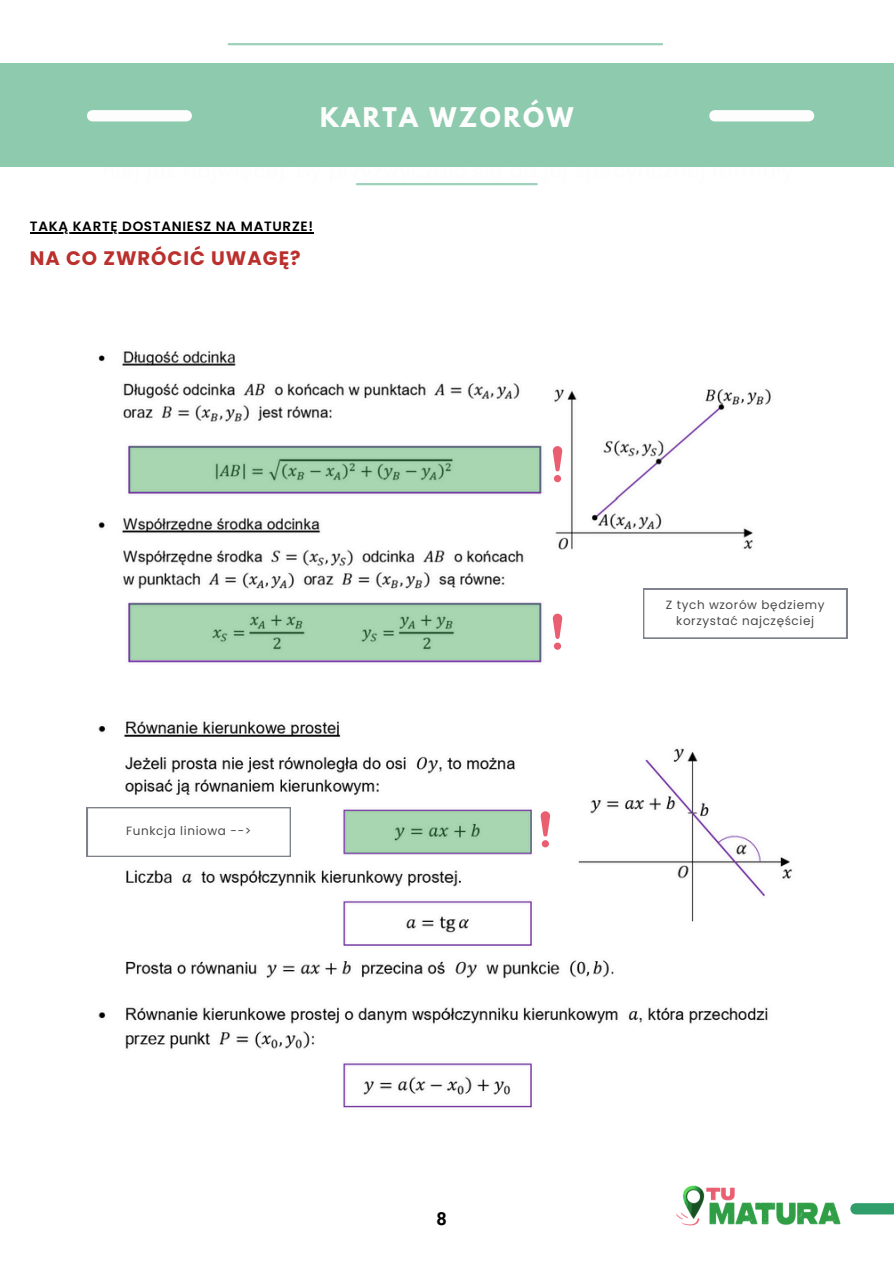
<style>
.page{position:relative;width:894px;height:1264px;background:#fff}
.page>*{position:absolute;margin:0;border:0;box-sizing:border-box;transform-origin:0 0}
.t1{font:700 24px "League Spartan";letter-spacing:.105em;color:#fdfdfd}
.t2{font:700 19.5px "Poppins";letter-spacing:.05em;color:#ba302d}
.t3{font:700 18px "Roboto";color:#000}
.t4{font:600 13.5px "Poppins";letter-spacing:.05em;color:#000}
.t5{font:12px/15.8px "Poppins";letter-spacing:.05em;color:#000;text-align:center}
</style>
<div class="page">
<div style="left:0;top:63px;width:893px;height:103px;background:#8dcaae"></div>
<svg style="left:87px;top:110px;width:105px;height:11px"></svg>
<svg style="left:709px;top:110px;width:105px;height:11px"></svg>
<hr style="left:357px;top:183px;width:179px;height:2px;background:#8dcaae">
<hr style="left:228px;top:43px;width:434px;height:2px;background:#8dcaae">
<img style="left:676px;top:1185px;width:165px;height:41px">
<svg style="left:850px;top:1203px;width:43px;height:11px"></svg>
<img style="left:98px;top:351px;width:706px;height:312px">
<svg style="left:130px;top:446px;width:410px;height:46px;background:#9cc9a7"></svg>
<svg style="left:552px;top:613px;width:10px;height:26px"></svg>
<svg style="left:553px;top:642px;width:8px;height:7px"></svg>
<svg style="left:643px;top:589px;width:203px;height:49px"></svg>
<svg style="left:130px;top:603px;width:410px;height:57px;background:#9fcdaa"></svg>
<svg style="left:552px;top:446px;width:10px;height:25px"></svg>
<div style="left:553px;top:475px;width:8px;height:7px;background:#ea5e71;border-radius:50%"></div>
<img style="left:89px;top:721px;width:703px;height:387px">
<hr style="left:30px;top:232px;width:284px;height:1px;background:#000">
<div style="left:345px;top:811px;width:186px;height:41px;background:#a7d6b1"></div>
<svg style="left:540px;top:811px;width:10px;height:25px"></svg>
<div style="left:541px;top:840px;width:8px;height:7px;background:#ea5e71;border-radius:50%"></div>
<svg style="left:87px;top:807px;width:203px;height:49px"></svg>
<p class="t1" style="left:320px;top:105px;width:255px">KARTA WZORÓW</p>
<h3 class="t4" style="left:30px;top:217px;width:284px">TAKĄ KARTĘ DOSTANIESZ NA MATURZE!</h3>
<p class="t2" style="left:30px;top:244px;width:272px">NA CO ZWRÓCIĆ UWAGĘ?</p>
<p class="t5" style="left:126px;top:823px;width:127px">Funkcja liniowa --&gt;</p>
<p class="t5" style="left:665px;top:597px;width:160px">Z tych wzorów będziemy korzystać najczęściej</p>
<h4 class="t3" style="left:436px;top:1208px;width:12px">8</h4>
</div>
